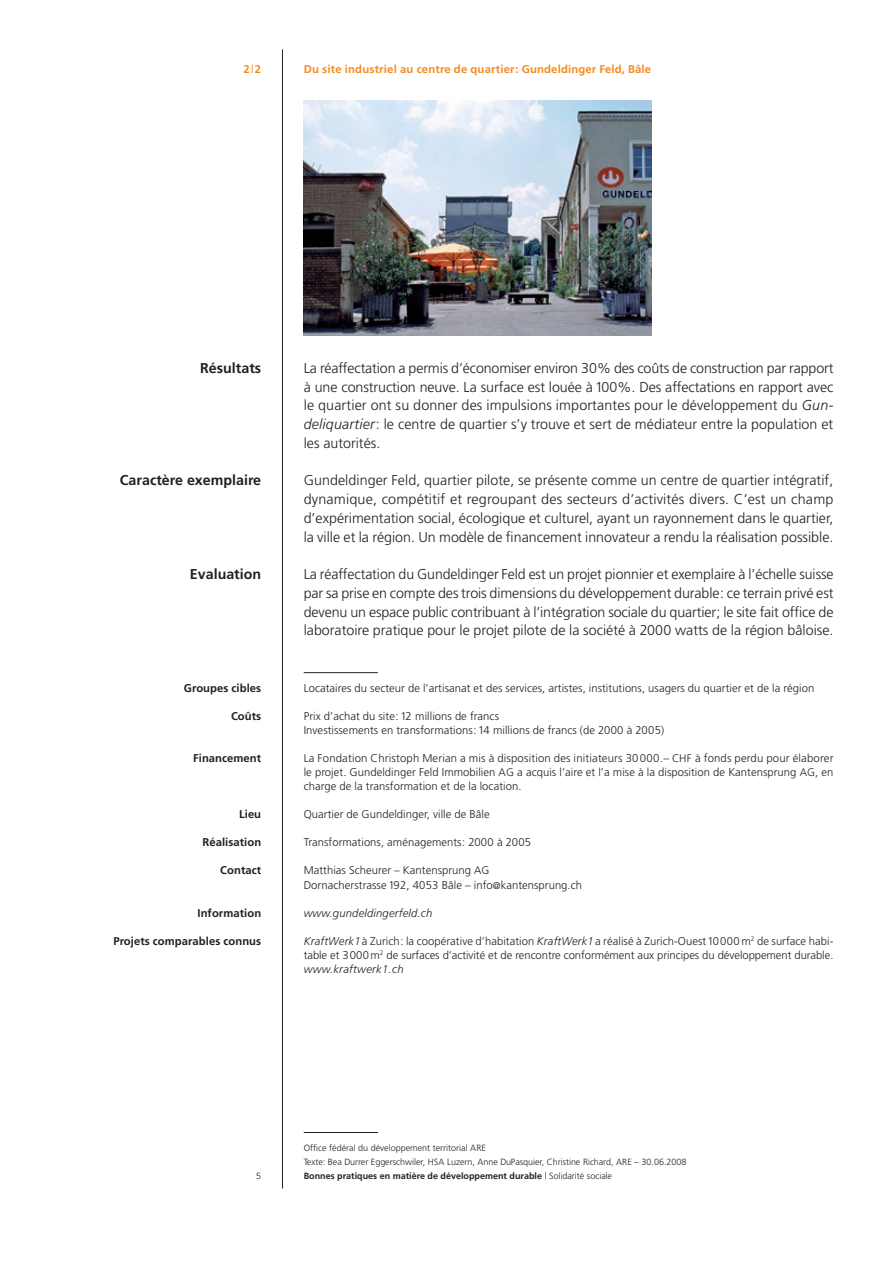
<style>
.page{position:relative;width:893px;height:1263px;background:#fff}
.page>*{position:absolute;margin:0;border:0;box-sizing:border-box;transform-origin:0 0}
.t1{font:300 14.25px/18.8px "Frutiger";color:#231f20;text-align:justify}
.t2{font:700 14.25px "Frutiger";color:#231f20}
.t3{font:300 11.25px/14.1px "Frutiger";letter-spacing:.005em;color:#231f20}
.t4{font:700 11.25px "Frutiger";letter-spacing:.005em;color:#231f20}
.t5{font:700 11.25px "Frutiger";letter-spacing:.015em;color:#f68b1e}
.t6{font:italic 300 11.25px "Frutiger";letter-spacing:.015em;color:#231f20}
.t7{font:300 9px/14.1px "Frutiger";color:#231f20}
.s1{font-weight:300}
.s2{font-size:13.95px}
.s3{font-style:italic}
.s4{font-size:10.95px}
.s5{font-size:9.75px}
.s6{font-weight:700}
</style>
<div class="page">
<hr style="left:282px;top:49px;width:1px;height:1139px;background:#231f20">
<hr style="left:304px;top:672px;width:74px;height:1px;background:#231f20">
<img style="left:304px;top:101px;width:347px;height:234px">
<hr style="left:304px;top:1132px;width:74px;height:1px;background:#231f20">
<p class="t5" style="left:243px;top:64px;width:19px">2 <span class="s1">|</span> 2</p>
<p class="t5" style="left:304px;top:64px;width:349px">Du site industriel au centre de quartier : Gundeldinger Feld, Bâle</p>
<p class="t2" style="left:200px;top:362px;width:62px">Résultats</p>
<p class="t2" style="left:120px;top:475px;width:143px">Caractère exemplaire</p>
<p class="t2" style="left:190px;top:568px;width:73px">Evaluation</p>
<p class="t4" style="left:184px;top:683px;width:79px">Groupes cibles</p>
<p class="t4" style="left:231px;top:711px;width:32px">Coûts</p>
<p class="t4" style="left:193px;top:753px;width:70px">Financement</p>
<p class="t4" style="left:239px;top:810px;width:24px">Lieu</p>
<p class="t4" style="left:202px;top:838px;width:60px">Réalisation</p>
<p class="t4" style="left:220px;top:866px;width:42px">Contact</p>
<p class="t4" style="left:197px;top:908px;width:65px">Information</p>
<p class="t4" style="left:113px;top:936px;width:149px">Projets comparables connus</p>
<p class="t1" style="left:304px;top:360px;width:531px">La réaffectation a permis d’économiser environ 30<span class="s2">%</span> des coûts de construction par rapport à une construction neuve. La surface est louée à 100<span class="s2">%</span>. Des affectations en rapport avec le quartier ont su donner des impulsions importantes pour le développement du <span class="s3">Gun&shy;deliquartier</span> : le centre de quartier s’y trouve et sert de médiateur entre la population et les autorités.</p>
<p class="t1" style="left:304px;top:472px;width:531px">Gundeldinger Feld, quartier pilote, se présente comme un centre de quartier intégratif, dynamique, compétitif et regroupant des secteurs d’activités divers. C’est un champ d’expérimentation social, écologique et culturel, ayant un rayonnement dans le quartier, la ville et la région. Un modèle de financement innovateur a rendu la réalisation possible.</p>
<p class="t1" style="left:304px;top:566px;width:531px">La réaffectation du Gundeldinger Feld est un projet pionnier et exemplaire à l’échelle suisse par sa prise en compte des trois dimensions du développement durable : ce terrain privé est devenu un espace public contribuant à l’intégration sociale du quartier ; le site fait office de laboratoire pratique pour le projet pilote de la société à 2000 watts de la région bâloise.</p>
<p class="t3" style="left:304px;top:681px;width:512px">Locataires du secteur de l’artisanat et des services, artistes, institutions, usagers du quartier et de la région</p>
<p class="t3" style="left:304px;top:710px;width:362px">Prix d’achat du site : 12 millions de francs<br>Investissements en transformations : 14 millions de francs (de 2000 à 2005)</p>
<p class="t3" style="left:304px;top:752px;width:531px;text-align:justify">La Fondation Christoph Merian a mis à disposition des initiateurs 30 000.– <span class="s4">CHF</span> à fonds perdu pour élaborer le projet. Gundeldinger Feld Immobilien <span class="s4">AG</span> a acquis l’aire et l’a mise à la disposition de Kantensprung <span class="s4">AG</span>, en charge de la transformation et de la location.</p>
<p class="t3" style="left:304px;top:808px;width:187px">Quartier de Gundeldinger, ville de Bâle</p>
<p class="t3" style="left:304px;top:836px;width:229px">Transformations, aménagements : 2000 à 2005</p>
<p class="t3" style="left:304px;top:864px;width:280px">Matthias Scheurer – Kantensprung <span class="s4">AG<br></span>Dornacherstrasse 192, 4053 Bâle – info<span class="s5">@</span>kantensprung.ch</p>
<p class="t6" style="left:304px;top:908px;width:130px">www.gundeldingerfeld.ch</p>
<p class="t3" style="left:304px;top:935px;width:531px;text-align:justify"><span class="s3">KraftWerk1</span> à Zurich : la coopérative d’habitation <span class="s3">KraftWerk1</span> a réalisé à Zurich-Ouest 10 000 m<sup>2</sup> de surface habi&shy;table et 3 000 m<sup>2</sup> de surfaces d’activité et de rencontre conformément aux principes du développement durable. <span class="s3">www.kraftwerk1.ch</span></p>
<p class="t7" style="left:256px;top:1170px;width:7px">5</p>
<p class="t7" style="left:304px;top:1141px;width:384px">Office fédéral du développement territorial ARE<br>Texte: Bea Durrer Eggerschwiler, HSA Luzern, Anne DuPasquier, Christine Richard, ARE – 30.06.2008<br><span class="s6">Bonnes pratiques en matière de développement durable</span> | Solidarité sociale</p>
</div>
